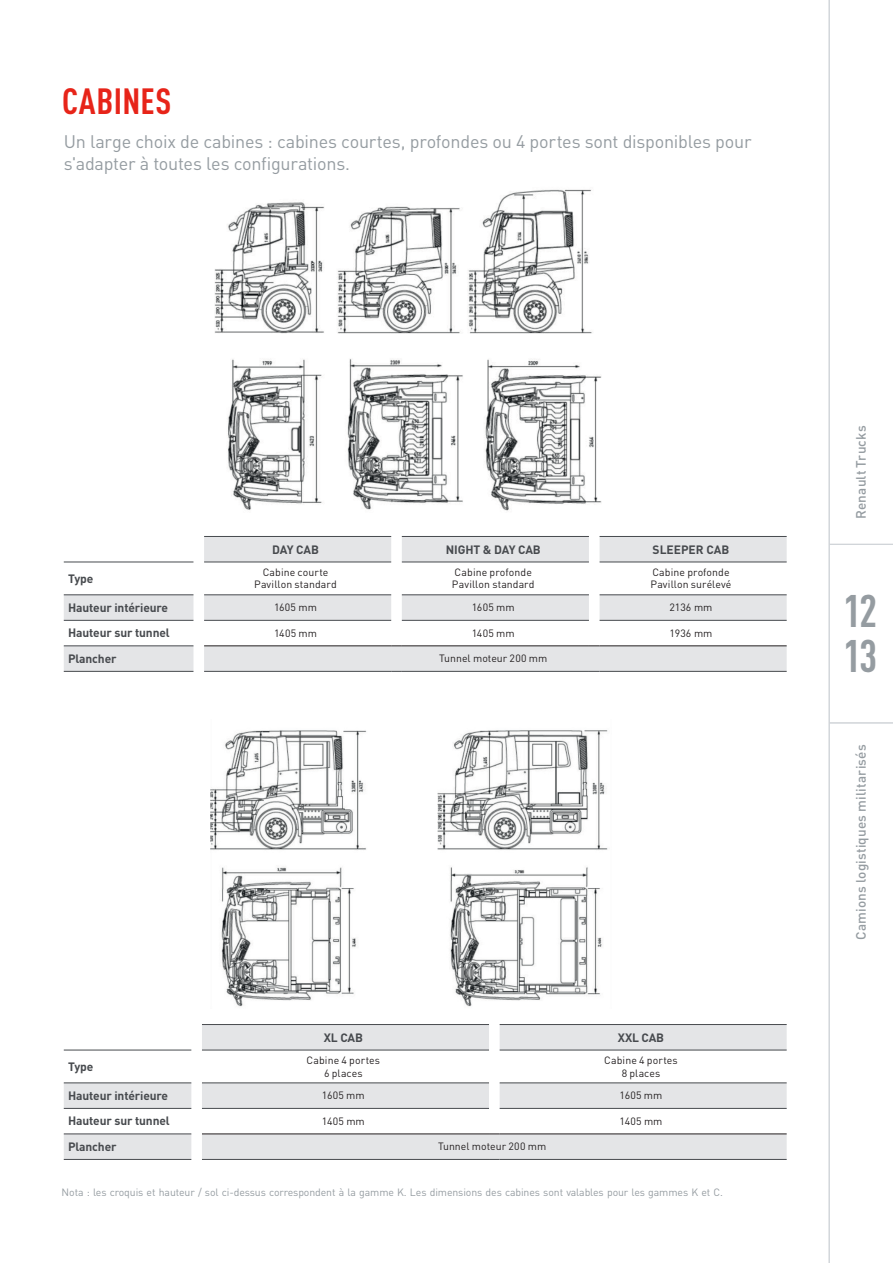
<style>
.page{position:relative;width:893px;height:1263px;background:#fff}
.page>*{position:absolute;margin:0;border:0;box-sizing:border-box;transform-origin:0 0}
.t1{font:700 condensed 45px "DIN Pro";color:#959ca1}
.t2{font:700 condensed 36px "DIN Pro";letter-spacing:.015em;color:#e72419}
.t3{font:18px/21.6px "DIN Pro";letter-spacing:-.015em;color:#959ca1}
.t4{font:500 13.5px "DIN Pro";letter-spacing:.01em;color:#959ca1}
.t5{font:700 12px "DIN Pro";letter-spacing:-.01em;color:#474a4e}
.t6{font:10.5px/12.6px "DIN Pro";letter-spacing:.01em;color:#231f20;text-align:center}
.t7{font:10.5px "DIN Pro";letter-spacing:-.01em;color:#959ca1}
</style>
<div class="page">
<img style="left:211px;top:730px;width:397px;height:277px">
<img style="left:214px;top:189px;width:388px;height:322px">
<svg style="left:64px;top:1024px;width:723px;height:135px;fill:#e4e5e7"></svg>
<hr style="left:202px;top:1134px;width:287px;height:1px;background:#231f20">
<hr style="left:500px;top:1134px;width:287px;height:1px;background:#231f20">
<hr style="left:64px;top:1050px;width:127px;height:1px;background:#474a4e">
<hr style="left:202px;top:1050px;width:287px;height:1px;background:#474a4e">
<hr style="left:500px;top:1050px;width:287px;height:1px;background:#474a4e">
<hr style="left:64px;top:1082px;width:127px;height:1px;background:#474a4e">
<hr style="left:202px;top:1082px;width:287px;height:1px;background:#474a4e">
<hr style="left:500px;top:1082px;width:287px;height:1px;background:#474a4e">
<hr style="left:64px;top:1108px;width:127px;height:1px;background:#474a4e">
<hr style="left:202px;top:1108px;width:287px;height:1px;background:#474a4e">
<hr style="left:500px;top:1108px;width:287px;height:1px;background:#474a4e">
<hr style="left:64px;top:1134px;width:127px;height:1px;background:#474a4e">
<hr style="left:64px;top:1159px;width:127px;height:1px;background:#474a4e">
<hr style="left:202px;top:1159px;width:287px;height:1px;background:#474a4e">
<hr style="left:500px;top:1159px;width:287px;height:1px;background:#474a4e">
<hr style="left:202px;top:1024px;width:287px;height:1px;background:#474a4e">
<hr style="left:500px;top:1024px;width:287px;height:1px;background:#474a4e">
<hr style="left:829px;top:0;width:1px;height:1263px;background:#d0d4d8">
<hr style="left:829px;top:544px;width:64px;height:1px;background:#d0d4d8">
<hr style="left:829px;top:722px;width:64px;height:1px;background:#d0d4d8">
<svg style="left:64px;top:536px;width:723px;height:135px;fill:#e4e5e7"></svg>
<hr style="left:64px;top:562px;width:129px;height:1px;background:#474a4e">
<hr style="left:204px;top:562px;width:187px;height:1px;background:#474a4e">
<hr style="left:402px;top:562px;width:187px;height:1px;background:#474a4e">
<hr style="left:600px;top:562px;width:187px;height:1px;background:#474a4e">
<hr style="left:64px;top:594px;width:129px;height:1px;background:#474a4e">
<hr style="left:204px;top:594px;width:187px;height:1px;background:#474a4e">
<hr style="left:402px;top:594px;width:187px;height:1px;background:#474a4e">
<hr style="left:600px;top:594px;width:187px;height:1px;background:#474a4e">
<hr style="left:64px;top:620px;width:129px;height:1px;background:#474a4e">
<hr style="left:204px;top:620px;width:187px;height:1px;background:#474a4e">
<hr style="left:402px;top:620px;width:187px;height:1px;background:#474a4e">
<hr style="left:600px;top:620px;width:187px;height:1px;background:#474a4e">
<hr style="left:64px;top:646px;width:129px;height:1px;background:#474a4e">
<hr style="left:64px;top:671px;width:129px;height:1px;background:#474a4e">
<hr style="left:204px;top:671px;width:187px;height:1px;background:#474a4e">
<hr style="left:402px;top:671px;width:187px;height:1px;background:#474a4e">
<hr style="left:600px;top:671px;width:187px;height:1px;background:#474a4e">
<hr style="left:600px;top:536px;width:187px;height:1px;background:#474a4e">
<hr style="left:204px;top:536px;width:187px;height:1px;background:#474a4e">
<hr style="left:402px;top:536px;width:187px;height:1px;background:#474a4e">
<hr style="left:204px;top:646px;width:187px;height:1px;background:#231f20">
<hr style="left:402px;top:646px;width:187px;height:1px;background:#231f20">
<hr style="left:600px;top:646px;width:187px;height:1px;background:#231f20">
<h2 class="t2" style="left:62px;top:74px;width:111px">CABINES</h2>
<h3 class="t3" style="left:64px;top:129px;width:689px">Un large choix de cabines : cabines courtes, profondes ou 4 portes sont disponibles pour s'adapter à toutes les configurations.</h3>
<p class="t5" style="left:272px;top:539px;width:48px">DAY CAB</p>
<p class="t5" style="left:446px;top:539px;width:97px">NIGHT &amp; DAY CAB</p>
<p class="t5" style="left:653px;top:539px;width:78px">SLEEPER CAB</p>
<p class="t5" style="left:68px;top:568px;width:27px">Type</p>
<p class="t6" style="left:254px;top:565px;width:84px">Cabine courte<br>Pavillon standard</p>
<p class="t6" style="left:452px;top:565px;width:84px;text-align:left">Cabine profonde<br>Pavillon standard</p>
<p class="t6" style="left:650px;top:565px;width:82px;text-align:left">Cabine profonde<br>Pavillon surélevé</p>
<p class="t5" style="left:68px;top:597px;width:102px">Hauteur intérieure</p>
<p class="t6" style="left:274px;top:600px;width:44px">1605 mm</p>
<p class="t6" style="left:472px;top:600px;width:44px">1605 mm</p>
<p class="t6" style="left:669px;top:600px;width:44px">2136 mm</p>
<p class="t5" style="left:68px;top:623px;width:103px">Hauteur sur tunnel</p>
<p class="t6" style="left:274px;top:626px;width:45px">1405 mm</p>
<p class="t6" style="left:472px;top:626px;width:45px">1405 mm</p>
<p class="t6" style="left:669px;top:626px;width:44px">1936 mm</p>
<p class="t5" style="left:68px;top:648px;width:50px">Plancher</p>
<p class="t6" style="left:439px;top:651px;width:110px">Tunnel moteur 200 mm</p>
<p class="t5" style="left:324px;top:1027px;width:41px">XL CAB</p>
<p class="t5" style="left:618px;top:1027px;width:48px">XXL CAB</p>
<p class="t5" style="left:68px;top:1056px;width:27px">Type</p>
<p class="t6" style="left:307px;top:1053px;width:75px">Cabine 4 portes<br>6 places</p>
<p class="t6" style="left:604px;top:1053px;width:75px">Cabine 4 portes<br>8 places</p>
<p class="t5" style="left:68px;top:1085px;width:102px">Hauteur intérieure</p>
<p class="t6" style="left:322px;top:1088px;width:44px">1605 mm</p>
<p class="t6" style="left:620px;top:1088px;width:44px">1605 mm</p>
<p class="t5" style="left:68px;top:1111px;width:103px">Hauteur sur tunnel</p>
<p class="t6" style="left:322px;top:1114px;width:45px">1405 mm</p>
<p class="t6" style="left:619px;top:1114px;width:45px">1405 mm</p>
<p class="t5" style="left:68px;top:1136px;width:50px">Plancher</p>
<p class="t6" style="left:438px;top:1139px;width:110px">Tunnel moteur 200 mm</p>
<p class="t7" style="left:62px;top:1184px;width:663px">Nota : les croquis et hauteur / sol ci-dessus correspondent à la gamme K. Les dimensions des cabines sont valables pour les gammes K et C.</p>
<p class="t4" style="left:850px;top:519px;width:95px;rotate:-90deg">Renault Trucks</p>
<h1 class="t1" style="left:843px;top:577px;width:35px">12</h1>
<h1 class="t1" style="left:843px;top:622px;width:36px">13</h1>
<p class="t4" style="left:850px;top:940px;width:197px;rotate:-90deg">Camions logistiques militarisés</p>
</div>
